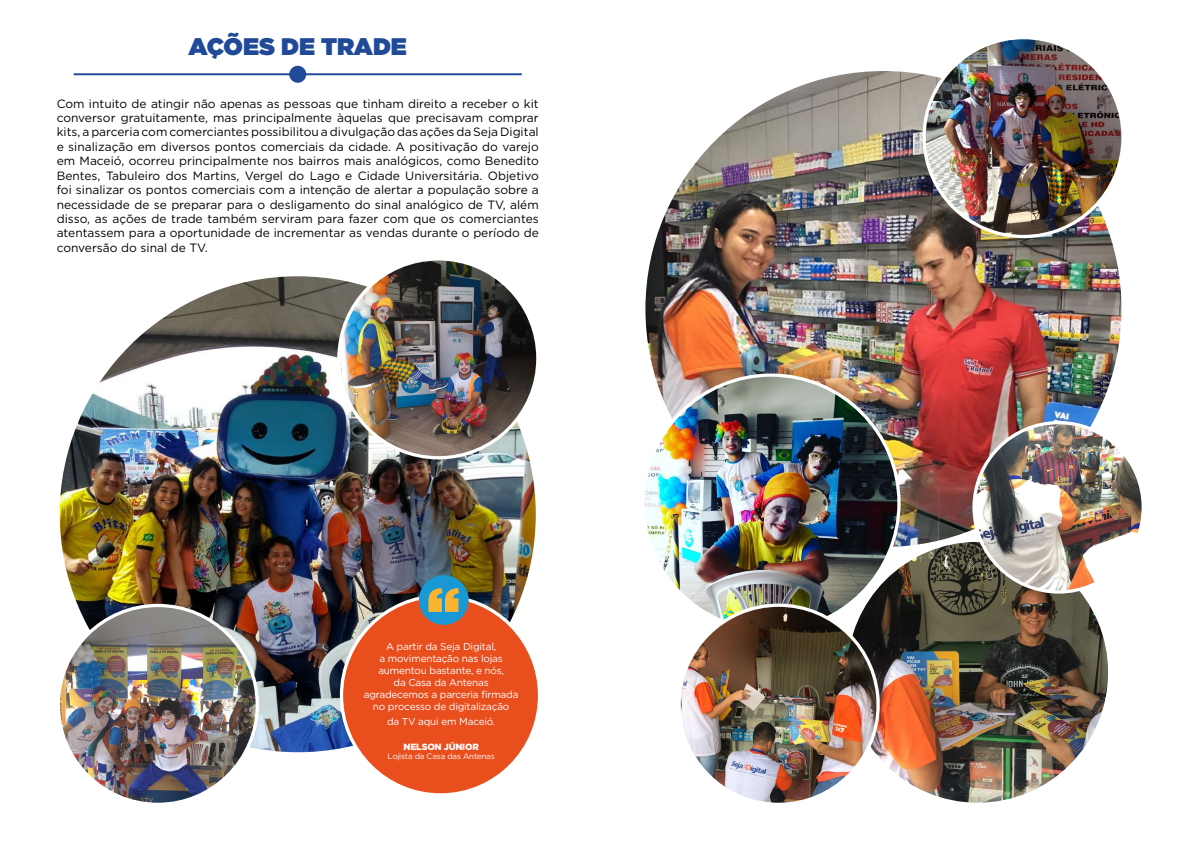
<style>
.page{position:relative;width:1191px;height:842px;background:#fff}
.page>*{position:absolute;margin:0;border:0;box-sizing:border-box;transform-origin:0 0}
.t1{font:900 24px "Gotham";color:#204a98}
.t2{font:12px/14.4px "Gotham";color:#000;text-align:justify}
.t3{font:10px/12px "Gotham";letter-spacing:-.02em;color:#fff;text-align:center}
.t4{font:900 9px "Gotham";letter-spacing:-.02em;color:#fff}
.t5{font:8px "Gotham";letter-spacing:-.02em;color:#fff}
</style>
<div class="page">
<hr style="left:74px;top:73px;width:448px;height:2px;background:#204a98">
<div style="left:289px;top:66px;width:17px;height:17px;background:#204a98;border-radius:50%"></div>
<img style="left:58px;top:275px;width:479px;height:479px;border-radius:239px">
<div style="left:341px;top:596px;width:198px;height:199px;background:#e94e1d;border-radius:50%"></div>
<div style="left:419px;top:575px;width:49px;height:50px;background:#1899d6;border-radius:50%"></div>
<svg style="left:428px;top:588px;width:31px;height:24px"></svg>
<img style="left:58px;top:605px;width:199px;height:199px;border-radius:99px">
<img style="left:339px;top:259px;width:199px;height:199px;border-radius:99px">
<img style="left:644px;top:70px;width:479px;height:478px;border-radius:239px">
<img style="left:924px;top:38px;width:199px;height:198px;border-radius:99px">
<img style="left:645px;top:377px;width:254px;height:228px">
<img style="left:845px;top:540px;width:264px;height:264px;border-radius:132px">
<img style="left:681px;top:605px;width:196px;height:197px">
<img style="left:974px;top:423px;width:169px;height:169px;border-radius:85px">
<h1 class="t1" style="left:188px;top:29px;width:220px">AÇÕES DE TRADE</h1>
<p class="t2" style="left:57px;top:96px;width:483px">Com intuito de atingir não apenas as pessoas que tinham direito a receber o kit conversor gratuitamente, mas principalmente àquelas que precisavam comprar kits, a parceria com comerciantes possibilitou a divulgação das ações da Seja Digital e sinalização em diversos pontos comerciais da cidade. A positivação do varejo em Maceió, ocorreu principalmente nos bairros mais analógicos, como Benedito Bentes, Tabuleiro dos Martins, Vergel do Lago e Cidade Universitária. Objetivo foi sinalizar os pontos comerciais com a intenção de alertar a população sobre a necessidade de se preparar para o desligamento do sinal analógico de TV, além disso, as ações de trade também serviram para fazer com que os comerciantes atentassem para a oportunidade de incrementar as vendas durante o período de conversão do sinal de TV.</p>
<p class="t3" style="left:364px;top:640px;width:156px">A partir da Seja Digital,<br>a movimentação nas lojas aumentou bastante, e nós,<br>da Casa da Antenas agradecemos a parceria firmada no processo de digitalização</p>
<p class="t3" style="left:387px;top:715px;width:110px">da TV aqui em Maceió.</p>
<p class="t4" style="left:403px;top:740px;width:77px">NELSON JÚNIOR</p>
<p class="t5" style="left:387px;top:751px;width:109px">Lojista da Casa das Antenas</p>
</div>
